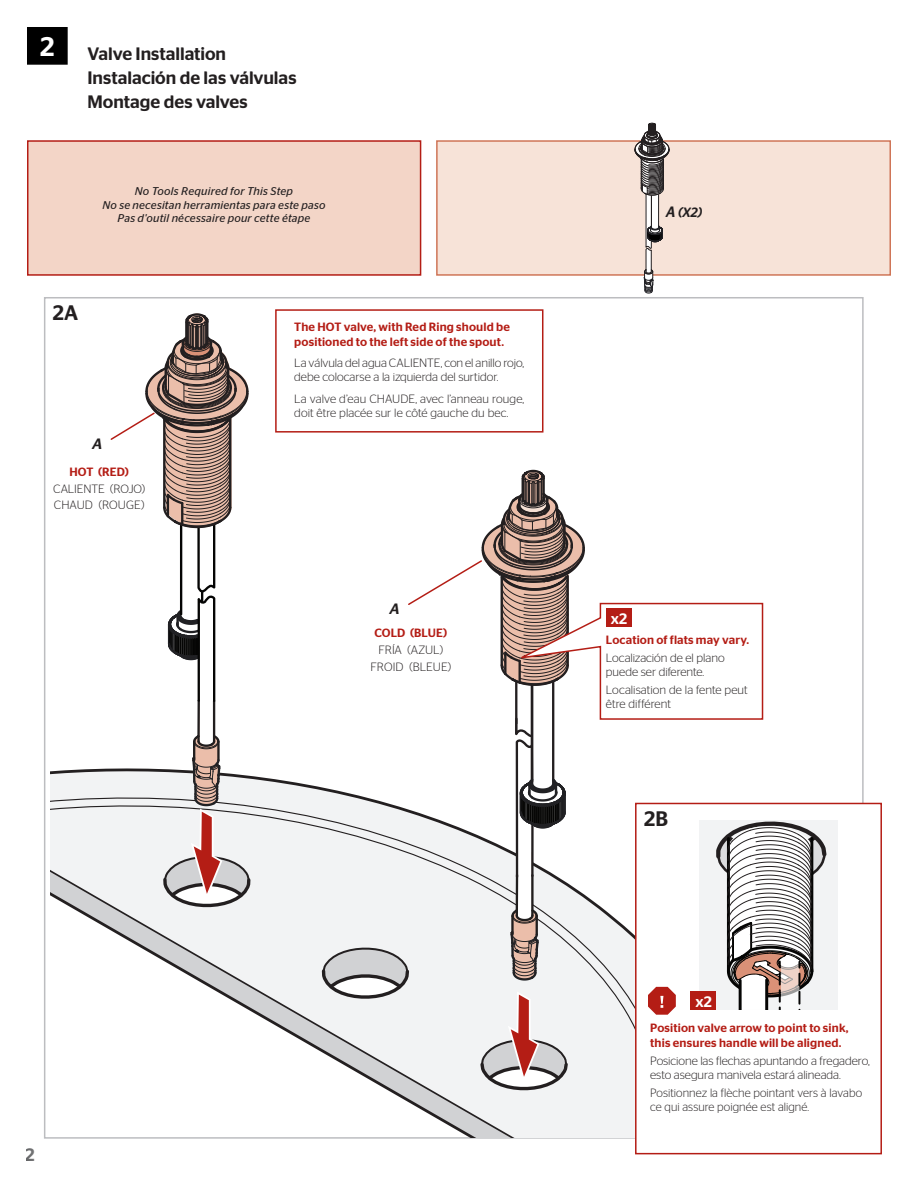
<style>
.page{position:relative;width:918px;height:1188px;background:#fff}
.page>*{position:absolute;margin:0;border:0;box-sizing:border-box;transform-origin:0 0}
.t1{font:500 27px "Stag Sans";color:#fff}
.t2{font:500 21px "Stag Sans";color:#231f20}
.t3{font:500 18px "Stag Sans";color:#231f20}
.t4{font:500 18px "Stag Sans";color:#57585a}
.t5{font:500 15.15px "Stag Sans";color:#fff}
.t6{font:italic 500 15px "Stag Sans";color:#231f20}
.t7{font:italic 500 13.5px "Stag Sans";color:#231f20;scale:.95 1}
.Text{font:300 12px/14.4px "Stag Sans";color:#231f20}
.Text-2{font:500 12px/14.4px "Stag Sans";letter-spacing:.015em;color:#b41d15}
.Heading{font:300 12px/14.4px "Stag Sans";letter-spacing:.005em;color:#231f20}
.t8{font:italic 11.25px "Stag Sans";letter-spacing:.015em;color:#231f20}
.s1{font-size:15px}
</style>
<div class="page">
<div style="left:27px;top:27px;width:41px;height:38px;background:#000;border:1px solid #000"></div>
<div style="left:27px;top:140px;width:394px;height:136px;background:#f3d5c7;border:2px solid #b41d15"></div>
<div style="left:436px;top:140px;width:455px;height:136px;background:#f7e3d8;border:2px solid #cf7557"></div>
<svg style="left:50px;top:808px;width:585px;height:330px"></svg>
<svg style="left:634px;top:123px;width:36px;height:171px"></svg>
<div style="left:275px;top:309px;width:268px;height:124px;background:#fff;border:2px solid #b41d15"></div>
<div style="left:635px;top:803px;width:247px;height:351px;border:2px solid #b41d15"></div>
<svg style="left:107px;top:313px;width:145px;height:600px"></svg>
<div style="left:85px;top:435px;width:27px;height:26px;background:#fff;border-radius:50%"></div>
<div style="left:84px;top:434px;width:29px;height:28px;border:2px solid #fff;border-radius:50%"></div>
<svg style="left:320px;top:469px;width:517px;height:626px"></svg>
<div style="left:382px;top:600px;width:27px;height:26px;background:#fff;border-radius:50%"></div>
<div style="left:381px;top:599px;width:29px;height:28px;border:2px solid #fff;border-radius:50%"></div>
<p class="t1" style="left:40px;top:31px;width:16px">2</p>
<p class="t3" style="left:88px;top:44px;width:140px">Valve Installation</p>
<p class="t3" style="left:88px;top:68px;width:211px">Instalación de las válvulas</p>
<p class="t3" style="left:88px;top:92px;width:162px">Montage des valves</p>
<p class="t8" style="left:135px;top:185px;width:160px">No Tools Required for This Step</p>
<p class="t8" style="left:102px;top:198px;width:225px">No se necesitan herramientas para este paso</p>
<p class="t8" style="left:118px;top:212px;width:194px">Pas d'outil nécessaire pour cette étape</p>
<p class="t2" style="left:53px;top:300px;width:27px">2A</p>
<p class="t6" style="left:92px;top:435px;width:11px">A</p>
<p class="Text-2" style="left:294px;top:320px;width:217px">The HOT valve, with Red Ring should be positioned to the left side of the spout.</p>
<p class="Text" style="left:294px;top:355px;width:232px">La válvula del agua CALIENTE, con el anillo rojo, debe colocarse a la izquierda del surtidor.</p>
<p class="Text" style="left:294px;top:391px;width:232px">La valve d’eau CHAUDE, avec l’anneau rouge, doit être placée sur le côté gauche du bec.</p>
<p class="Text-2" style="left:69px;top:465px;width:61px">HOT (RED)</p>
<p class="Text" style="left:53px;top:481px;width:93px">CALIENTE (ROJO)</p>
<p class="Text" style="left:54px;top:498px;width:92px">CHAUD (ROUGE)</p>
<h3 class="t4" style="left:26px;top:1144px;width:11px">2</h3>
<p class="t6" style="left:390px;top:600px;width:11px">A</p>
<p class="Text-2" style="left:374px;top:626px;width:74px">COLD (BLUE)</p>
<p class="Text" style="left:379px;top:642px;width:66px">FRÍA (AZUL)</p>
<p class="Text" style="left:371px;top:659px;width:82px">FROID (BLEUE)</p>
<p class="t7" style="left:666px;top:204px;width:39px"><span class="s1">A</span> (X2)</p>
<p class="t5" style="left:611px;top:610px;width:18px">x2</p>
<p class="Text-2" style="left:606px;top:632px;width:145px">Location of flats may vary.</p>
<p class="Text" style="left:606px;top:650px;width:120px">Localización de el plano puede ser diferente.</p>
<p class="Text" style="left:606px;top:682px;width:143px">Localisation de la fente peut être différent</p>
<p class="t2" style="left:644px;top:806px;width:25px">2B</p>
<p class="t5" style="left:695px;top:993px;width:18px">x2</p>
<p class="Text-2" style="left:650px;top:1021px;width:200px">Position valve arrow to point to sink, this ensures handle will be aligned.</p>
<p class="Text" style="left:650px;top:1053px;width:221px">Posicione las flechas apuntando a fregadero, esto asegura manivela estará alineada.</p>
<p class="Heading" style="left:650px;top:1085px;width:213px">Positionnez la flèche pointant vers à lavabo ce qui assure poignée est aligné.</p>
</div>
